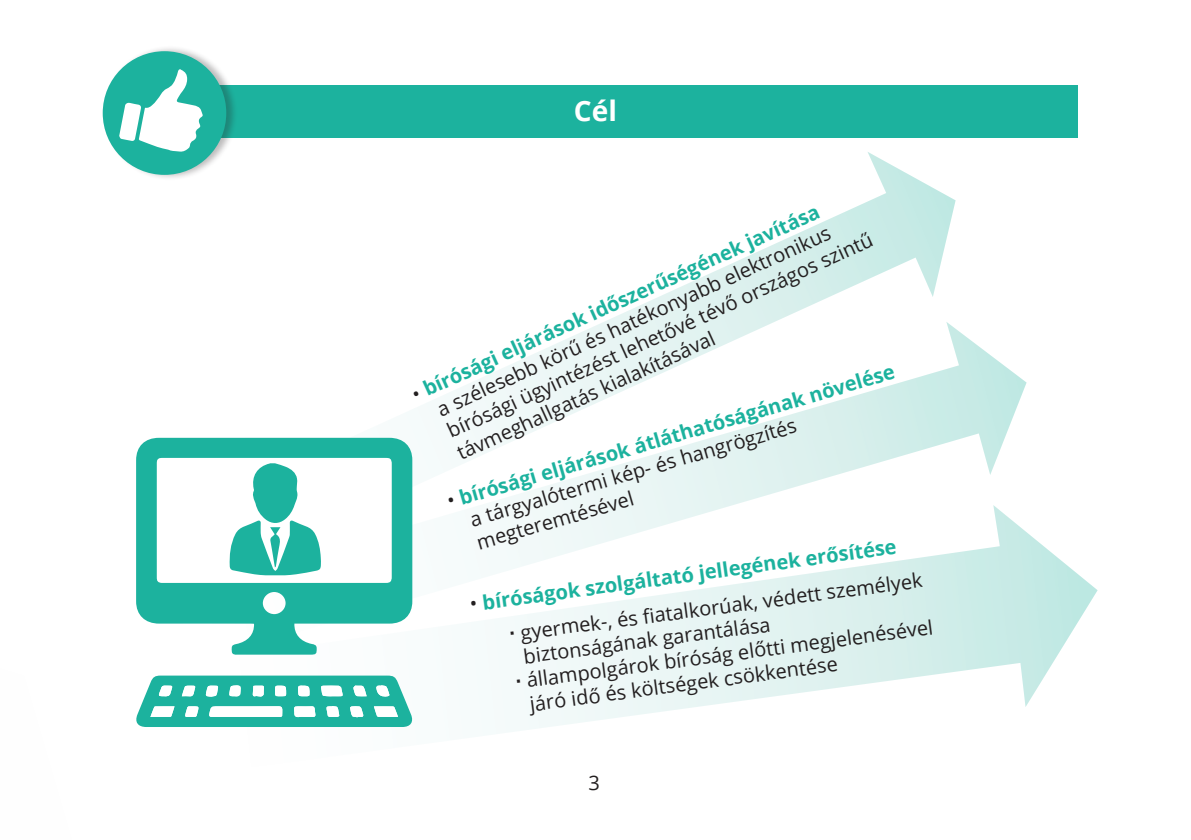
<style>
.page{position:relative;width:1191px;height:840px;background:#fff}
.page>*{position:absolute;margin:0;border:0;box-sizing:border-box;transform-origin:0 0}
.cim{font:700 28px "Open Sans";color:#fff}
.t1{font:20px/24.2px "Open Sans";color:#231f20}
.t2{font:700 20px "Open Sans";color:#1cb29e}
.s1{font-weight:700;color:#1cb29e}
.s2{font-weight:400;color:#231f20}
</style>
<div class="page">
<svg style="left:234px;top:532px;width:863px;height:200px"></svg>
<svg style="left:412px;top:328px;width:614px;height:318px"></svg>
<svg style="left:412px;top:152px;width:543px;height:421px"></svg>
<div style="left:113px;top:85px;width:964px;height:52px;background:#1cb29e"></div>
<div style="left:102px;top:45px;width:136px;height:136px;background:#231f20;opacity:.3"></div>
<div style="left:103px;top:51px;width:123px;height:124px;background:#1cb29e;border-radius:50%"></div>
<svg style="left:119px;top:69px;width:84px;height:83px"></svg>
<svg style="left:136px;top:437px;width:276px;height:217px;fill:#1cb29e"></svg>
<svg style="left:136px;top:675px;width:278px;height:51px"></svg>
<svg style="left:157px;top:457px;width:235px;height:125px"></svg>
<svg style="left:511px;top:631px;width:3px;height:4px"></svg>
<p class="cim" style="left:574px;top:91px;width:45px">Cél</p>
<p class="t1" style="left:423px;top:374px;width:467px;text-indent:-17px;rotate:-24deg">• <span class="s1">bírósági eljárások időszerűségének javítása<br></span>a szélesebb körű és hatékonyabb elektronikus bírósági ügyintézést lehetővé tévő országos szintű távmeghallgatás kialakításával</p>
<p class="t1" style="left:460px;top:483px;width:450px;text-indent:-17px;rotate:-16deg">• <span class="s1">bírósági eljárások átláthatóságának növelése </span>a tárgyalótermi kép- és hangrögzítés megteremtésével</p>
<p class="t2" style="left:468px;top:590px;width:432px;rotate:-8deg"><span class="s2">•</span> bíróságok szolgáltató jellegének erősítése</p>
<p class="t1" style="left:519px;top:621px;width:407px;line-height:23.4px;rotate:-8deg">gyermek-, és fi atalkorúak, védett személyek biztonságának garantálása</p>
<p class="t1" style="left:525px;top:669px;width:411px;line-height:23.4px;rotate:-8deg">állampolgárok bíróság előtti megjelenésével járó idő és költségek csökkentése</p>
<p class="t1" style="left:588px;top:769px;width:13px">3</p>
</div>
